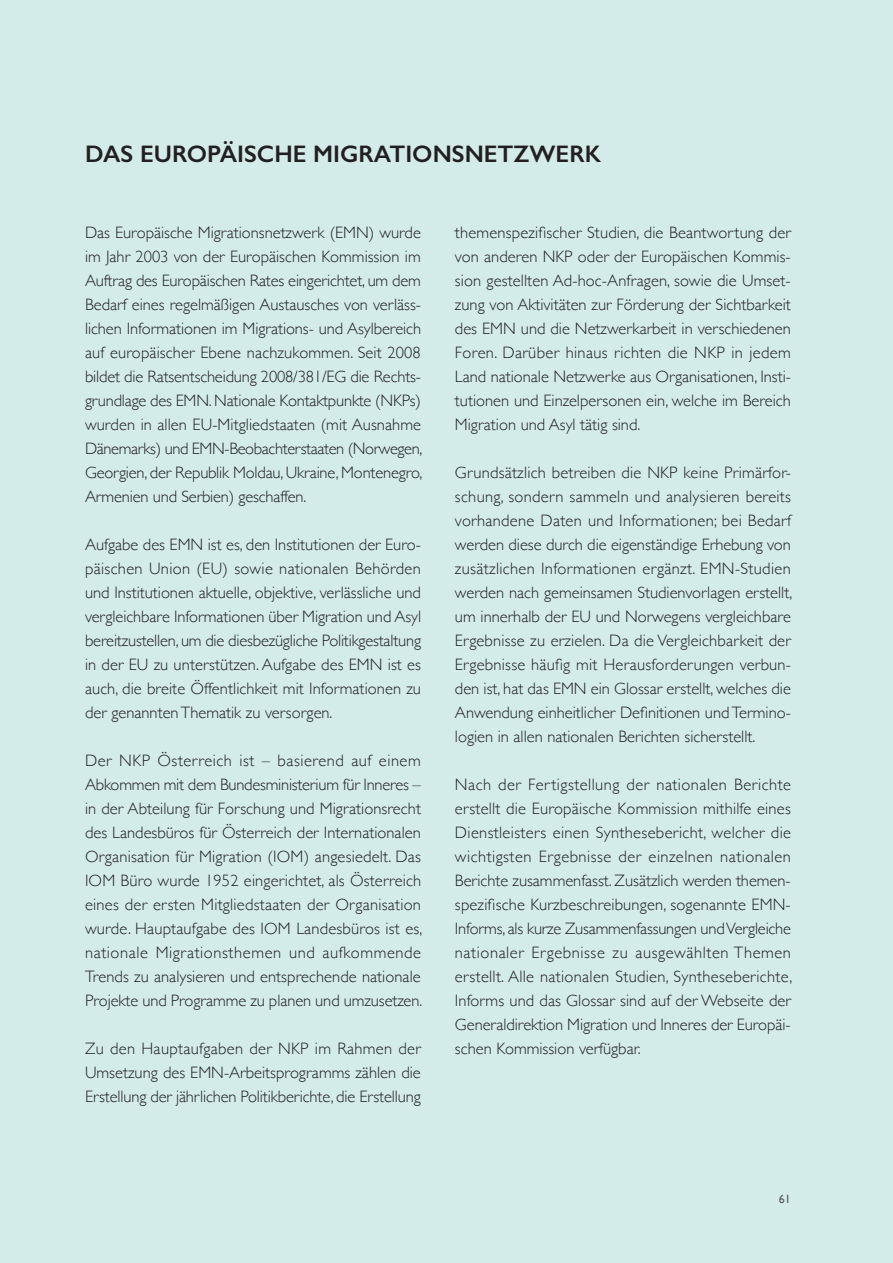
<style>
.page{position:relative;width:893px;height:1263px;background:#d3ecea}
.page>*{position:absolute;margin:0;border:0;box-sizing:border-box;transform-origin:0 0}
.t1{font:600 24px "Gill Sans";color:#231f20}
.t2{font:300 16.5px/24px "Gill Sans";color:#231f20;text-align:justify}
.t3{font:12px "Gill Sans";color:#57585a}
</style>
<div class="page">
<h1 class="t1" style="left:85px;top:139px;width:518px">DAS EUROPÄISCHE MIGRATIONSNETZWERK</h1>
<p class="t2" style="left:85px;top:219px;width:339px">Das Europäische Migrationsnetzwerk (EMN) wurde im Jahr 2003 von der Europäischen Kommission im Auftrag des Europäischen Rates eingerichtet, um dem Bedarf eines regelmäßigen Austausches von verläss&shy;lichen Informationen im Migrations- und Asylbereich auf europäischer Ebene nachzukommen. Seit 2008 bildet die Ratsentscheidung 2008/381/EG die Rechts&shy;grundlage des EMN. Nationale Kontaktpunkte (NKPs) wurden in allen EU-Mitgliedstaaten (mit Ausnahme Dänemarks) und EMN-Beobachterstaaten (Norwegen, Georgien, der Republik Moldau, Ukraine, Montenegro, Armenien und Serbien) geschaffen.</p>
<p class="t2" style="left:85px;top:531px;width:338px">Aufgabe des EMN ist es, den Institutionen der Euro&shy;päischen Union (EU) sowie nationalen Behörden und Institutionen aktuelle, objektive, verlässliche und vergleichbare Informationen über Migration und Asyl bereitzustellen, um die diesbezügliche Politikgestaltung in der EU zu unterstützen. Aufgabe des EMN ist es auch, die breite Öffentlichkeit mit Informationen zu der genannten Thematik zu versorgen.</p>
<p class="t2" style="left:85px;top:748px;width:339px">Der NKP Österreich ist – basierend auf einem Abkommen mit dem Bundesministerium für Inneres – in der Abteilung für Forschung und Migrationsrecht des Landesbüros für Österreich der Internationalen Organisation für Migration (IOM) angesiedelt. Das IOM Büro wurde 1952 eingerichtet, als Österreich eines der ersten Mitgliedstaaten der Organisation wurde. Hauptaufgabe des IOM Landesbüros ist es, nationale Migrationsthemen und aufkommende Trends zu analysieren und entsprechende nationale Projekte und Programme zu planen und umzusetzen.</p>
<p class="t2" style="left:85px;top:1036px;width:337px">Zu den Hauptaufgaben der NKP im Rahmen der Umsetzung des EMN-Arbeitsprogramms zählen die Erstellung der jährlichen Politikberichte, die Erstellung</p>
<p class="t2" style="left:455px;top:220px;width:337px">themenspezifischer Studien, die Beantwortung der von anderen NKP oder der Europäischen Kommis&shy;sion gestellten Ad-hoc-Anfragen, sowie die Umset&shy;zung von Aktivitäten zur Förderung der Sichtbarkeit des EMN und die Netzwerkarbeit in verschiedenen Foren. Darüber hinaus richten die NKP in jedem Land nationale Netzwerke aus Organisationen, Insti&shy;tutionen und Einzelpersonen ein, welche im Bereich Migration und Asyl tätig sind.</p>
<p class="t2" style="left:455px;top:460px;width:339px">Grundsätzlich betreiben die NKP keine Primärfor&shy;schung, sondern sammeln und analysieren bereits vorhandene Daten und Informationen; bei Bedarf werden diese durch die eigenständige Erhebung von zusätzlichen Informationen ergänzt. EMN-Studien werden nach gemeinsamen Studienvorlagen erstellt, um innerhalb der EU und Norwegens vergleichbare Ergebnisse zu erzielen. Da die Vergleichbarkeit der Ergebnisse häufig mit Herausforderungen verbun&shy;den ist, hat das EMN ein Glossar erstellt, welches die Anwendung einheitlicher Definitionen und Termino&shy;logien in allen nationalen Berichten sicherstellt.</p>
<p class="t2" style="left:455px;top:772px;width:339px">Nach der Fertigstellung der nationalen Berichte erstellt die Europäische Kommission mithilfe eines Dienstleisters einen Synthesebericht, welcher die wichtigsten Ergebnisse der einzelnen nationalen Berichte zusammenfasst. Zusätzlich werden themen&shy;spezifische Kurzbeschreibungen, sogenannte EMN-Informs, als kurze Zusammenfassungen und Vergleiche nationaler Ergebnisse zu ausgewählten Themen erstellt. Alle nationalen Studien, Syntheseberichte, Informs und das Glossar sind auf der Webseite der Generaldirektion Migration und Inneres der Europäi&shy;schen Kommission verfügbar.</p>
<p class="t3" style="left:779px;top:1192px;width:13px">61</p>
</div>
